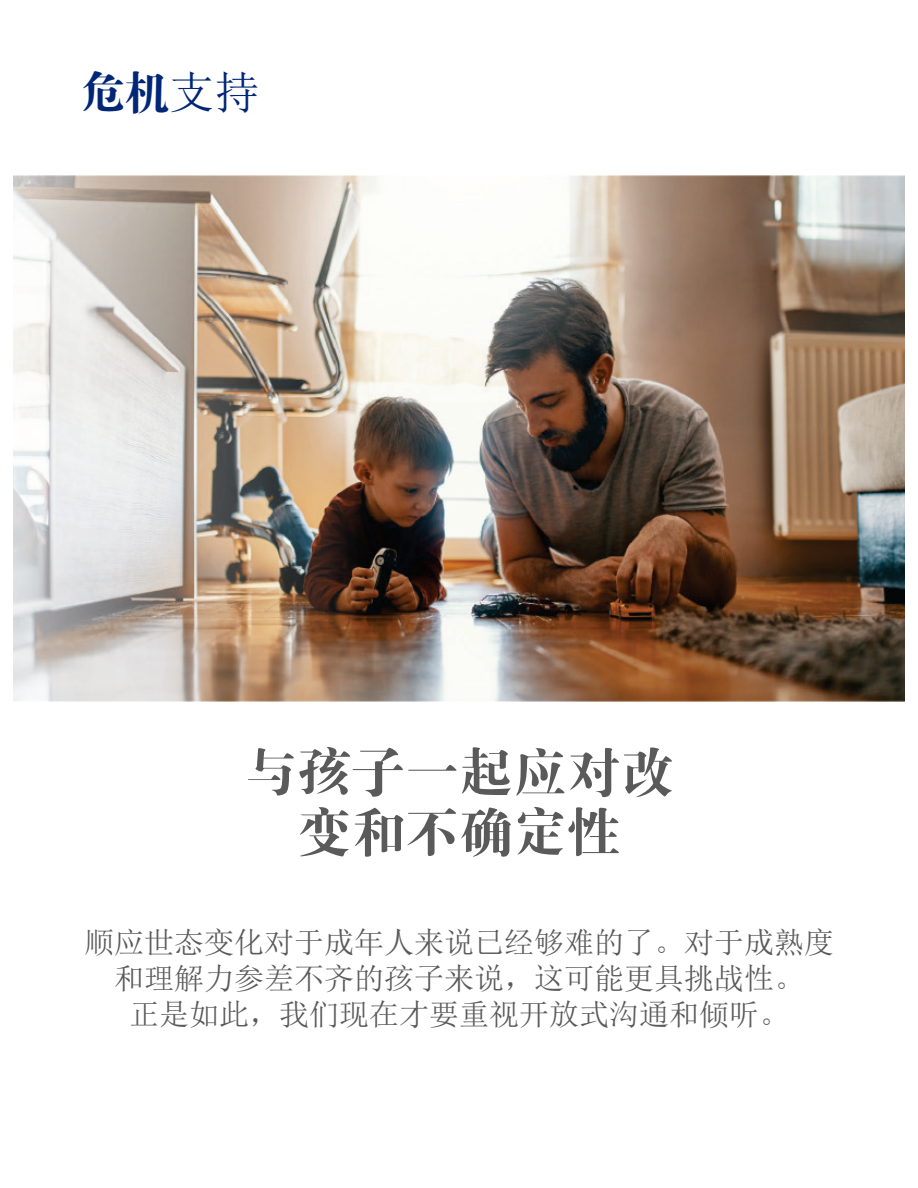
<style>
.page{position:relative;width:918px;height:1188px;background:#fff}
.page>*{position:absolute;margin:0;border:0;box-sizing:border-box;transform-origin:0 0}
.Headline{font:54px/60px "FZDBSJW GB1 0";color:#5a5a5a;text-align:center}
.t1{font:45.3px "FZDBSJW GB1 0";color:#002677}
.Headline-subhead{font:30px/36px "Sim Sun";color:#5a5a5a;text-align:center}
.s1{font-family:"Sim Sun";font-size:45px}
</style>
<div class="page">
<img style="left:14px;top:176px;width:890px;height:526px">
<h2 class="t1" style="left:79px;top:68px;width:182px">危机<span class="s1">支持</span></h2>
<p class="Headline" style="left:243px;top:744px;width:433px">与孩子一起应对改变和不确定性</p>
<p class="Headline-subhead" style="left:84px;top:924px;width:751px">顺应世态变化对于成年人来说已经够难的了。对于成熟度和理解力参差不齐的孩子来说，这可能更具挑战性。</p>
<p class="Headline-subhead" style="left:129px;top:996px;width:661px">正是如此，我们现在才要重视开放式沟通和倾听。</p>
</div>
